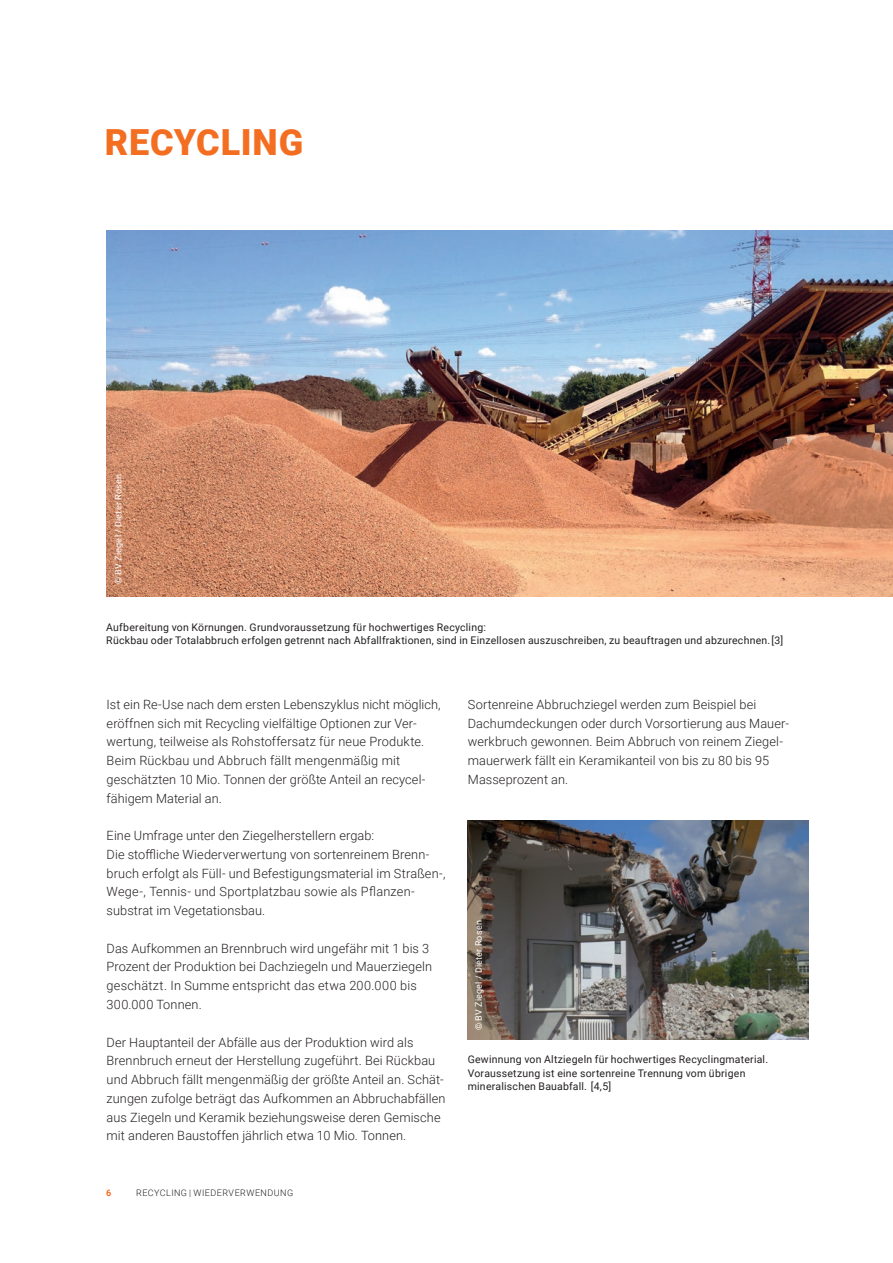
<style>
.page{position:relative;width:893px;height:1263px;background:#fff}
.page>*{position:absolute;margin:0;border:0;box-sizing:border-box;transform-origin:0 0}
.t1{font:900 36px "Roboto";letter-spacing:.025em;color:#f36e21}
.t2{font:300 12.75px/18.8px "Roboto";letter-spacing:.01em;color:#231f20}
.t3{font:10.5px/13.5px "Roboto";letter-spacing:.02em;color:#231f20}
.t4{font:9px "Roboto";letter-spacing:.025em;color:#fff}
.t5{font:300 9px "Roboto";letter-spacing:.05em;color:#231f20}
.t6{font:700 9px "Roboto";color:#f36e21}
</style>
<div class="page">
<img style="left:468px;top:821px;width:340px;height:219px">
<img style="left:106px;top:230px;width:786px;height:366px">
<h1 class="t1" style="left:105px;top:117px;width:200px">RECYCLING</h1>
<p class="t4" style="left:112px;top:584px;width:111px;rotate:-90deg">© BV Ziegel / Dieter Rosen</p>
<p class="t3" style="left:106px;top:620px;width:678px">Aufbereitung von Körnungen. Grundvoraussetzung für hochwertiges Recycling:<br>Rückbau oder Totalabbruch erfolgen getrennt nach Abfallfraktionen, sind in Einzellosen auszuschreiben, zu beauftragen und abzurechnen. [3]</p>
<p class="t2" style="left:107px;top:694px;width:336px">Ist ein Re-Use nach dem ersten Lebenszyklus nicht möglich, eröffnen sich mit Recycling vielfältige Optionen zur Ver&shy;wertung, teilweise als Rohstoffersatz für neue Produkte.<br>Beim Rückbau und Abbruch fällt mengenmäßig mit geschätzten 10 Mio. Tonnen der größte Anteil an recycel&shy;fähigem Material an.</p>
<p class="t2" style="left:107px;top:826px;width:340px">Eine Umfrage unter den Ziegelherstellern ergab:<br>Die stoffliche Wiederverwertung von sortenreinem Brenn&shy;bruch erfolgt als Füll- und Befestigungsmaterial im Straßen-, Wege-, Tennis- und Sportplatzbau sowie als Pflanzen&shy;substrat im Vegetationsbau.</p>
<p class="t2" style="left:107px;top:938px;width:327px">Das Aufkommen an Brennbruch wird ungefähr mit 1 bis 3<br>Prozent der Produktion bei Dachziegeln und Mauerziegeln geschätzt. In Summe entspricht das etwa 200.000 bis 300.000 Tonnen.</p>
<p class="t2" style="left:107px;top:1032px;width:340px">Der Hauptanteil der Abfälle aus der Produktion wird als Brennbruch erneut der Herstellung zugeführt. Bei Rückbau und Abbruch fällt mengenmäßig der größte Anteil an. Schät&shy;zungen zufolge beträgt das Aufkommen an Abbruchabfällen aus Ziegeln und Keramik beziehungsweise deren Gemische mit anderen Baustoffen jährlich etwa 10 Mio. Tonnen.</p>
<p class="t6" style="left:106px;top:1187px;width:7px">6</p>
<p class="t5" style="left:136px;top:1187px;width:159px">RECYCLING | WIEDERVERWENDUNG</p>
<p class="t2" style="left:468px;top:694px;width:323px">Sortenreine Abbruchziegel werden zum Beispiel bei Dachumdeckungen oder durch Vorsortierung aus Mauer&shy;werkbruch gewonnen. Beim Abbruch von reinem Ziegel&shy;mauerwerk fällt ein Keramikanteil von bis zu 80 bis 95<br>Masseprozent an.</p>
<p class="t4" style="left:472px;top:1030px;width:111px;rotate:-90deg">© BV Ziegel / Dieter Rosen</p>
<p class="t3" style="left:468px;top:1052px;width:302px">Gewinnung von Altziegeln für hochwertiges Recyclingmaterial.<br>Voraussetzung ist eine sortenreine Trennung vom übrigen mineralischen Bauabfall. [4,5]</p>
</div>
